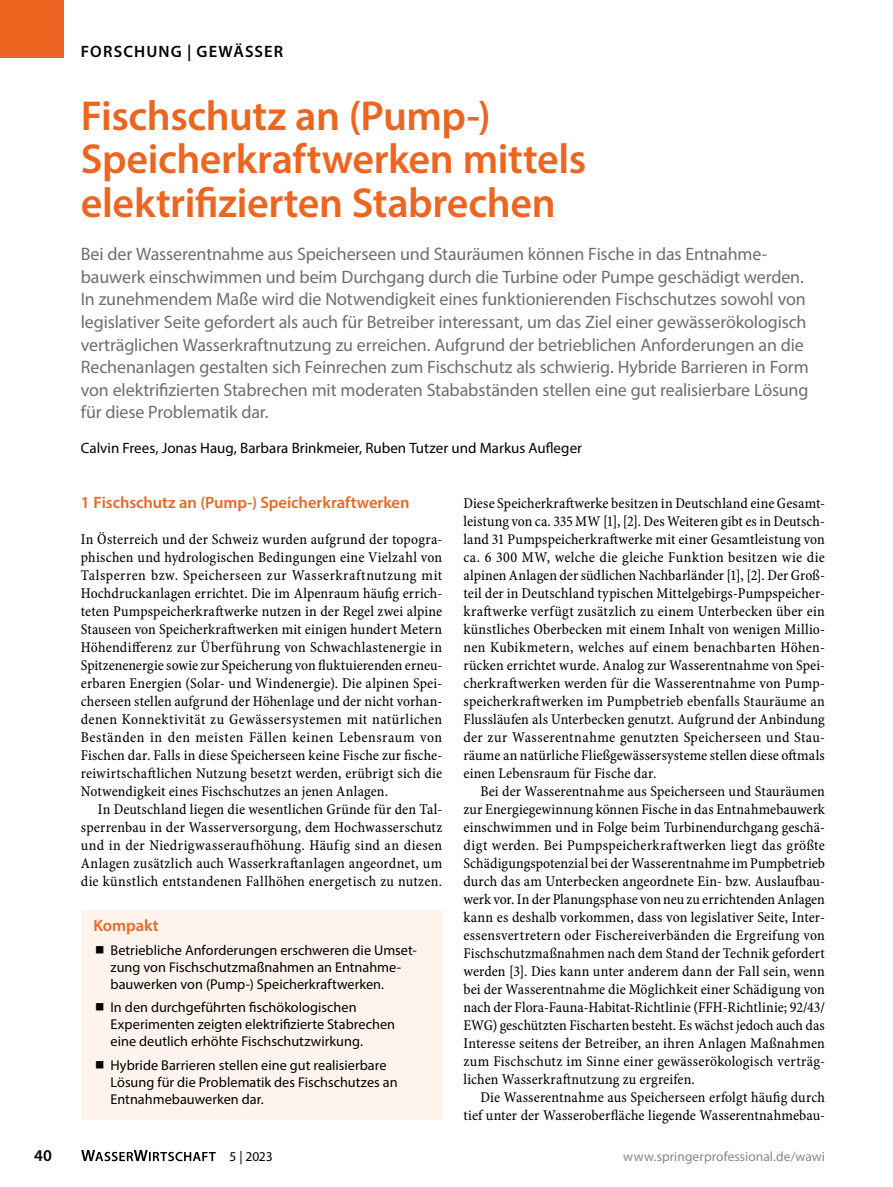
<style>
.page{position:relative;width:893px;height:1187px;background:#fff}
.page>*{position:absolute;margin:0;border:0;box-sizing:border-box;transform-origin:0 0}
.Title_x{font:600 42px/43.5px "Myriad Pro";letter-spacing:-.01em;color:#ec6622}
.Trailer_x{font:18px/22.5px "Myriad Pro";letter-spacing:-.005em;color:#6e6e6e}
.SectionHeading_1_x_f{font:600 16.5px "Myriad Pro";letter-spacing:-.005em;color:#ec6622}
.t1{font:600 16.5px "Myriad Pro";letter-spacing:.07em;color:#000}
.Box_Heading_x{font:600 16.5px "Myriad Pro";color:#ec6622}
.Para_Indent{font:15px/18px "Minion Pro Cn Capt";letter-spacing:.005em;color:#000;text-align:justify}
.Para_x{font:15px/18px "Minion Pro Cn Capt";letter-spacing:.005em;color:#000;text-align:justify}
.Author_x1{font:15px "Myriad Pro";color:#000}
.t2{font:14.25px/17px "Myriad Pro";letter-spacing:.005em;color:#000}
.t3{font:13.5px "Myriad Pro";letter-spacing:.005em;color:#868786}
.t4{font:13.5px "Myriad Pro";color:#000}
</style>
<div class="page">
<div style="left:81px;top:910px;width:361px;height:210px;background:#fef4ed"></div>
<div style="left:0;top:0;width:64px;height:57px;background:#ec6622"></div>
<svg style="left:81px;top:1150px;width:135px;height:11px"></svg>
<p class="t1" style="left:81px;top:41px;width:200px">FORSCHUNG | Gewässer</p>
<p class="Title_x" style="left:81px;top:93px;width:507px">Fischschutz an (Pump-)<br>Speicherkraftwerken mittels elektrifizierten Stabrechen</p>
<p class="Trailer_x" style="left:81px;top:243px;width:729px">Bei der Wasserentnahme aus Speicherseen und Stauräumen können Fische in das Entnahme&shy;bauwerk einschwimmen und beim Durchgang durch die Turbine oder Pumpe geschädigt werden.<br>In zunehmendem Maße wird die Notwendigkeit eines funktionierenden Fischschutzes sowohl von legislativer Seite gefordert als auch für Betreiber interessant, um das Ziel einer gewässerökologisch verträglichen Wasserkraftnutzung zu erreichen. Aufgrund der betrieblichen Anforderungen an die Rechenanlagen gestalten sich Feinrechen zum Fischschutz als schwierig. Hybride Barrieren in Form von elektrifizierten Stabrechen mit moderaten Stababständen stellen eine gut realisierbare Lösung für diese Problematik dar.</p>
<p class="Author_x1" style="left:81px;top:439px;width:503px">Calvin Frees, Jonas Haug, Barbara Brinkmeier, Ruben Tutzer und Markus Aufleger</p>
<p class="SectionHeading_1_x_f" style="left:81px;top:492px;width:330px">1 Fischschutz an (Pump-) Speicherkraftwerken</p>
<p class="Para_x" style="left:81px;top:530px;width:363px">In Österreich und der Schweiz wurden aufgrund der topogra&shy;phischen und hydrologischen Bedingungen eine Vielzahl von Talsperren bzw. Speicherseen zur Wasserkraftnutzung mit Hochdruckanlagen errichtet. Die im Alpenraum häufig errich&shy;teten Pumpspeicherkraftwerke nutzen in der Regel zwei alpine Stauseen von Speicherkraftwerken mit einigen hundert Metern Höhendifferenz zur Überführung von Schwachlastenergie in Spitzenenergie sowie zur Speicherung von fluktuierenden erneu&shy;erbaren Energien (Solar- und Windenergie). Die alpinen Spei&shy;cherseen stellen aufgrund der Höhenlage und der nicht vorhan&shy;denen Konnektivität zu Gewässersystemen mit natürlichen Beständen in den meisten Fällen keinen Lebensraum von Fischen dar. Falls in diese Speicherseen keine Fische zur fische&shy;reiwirtschaftlichen Nutzung besetzt werden, erübrigt sich die Notwendigkeit eines Fischschutzes an jenen Anlagen.</p>
<p class="Para_Indent" style="left:81px;top:800px;width:363px;text-indent:17px">In Deutschland liegen die wesentlichen Gründe für den Tal&shy;sperrenbau in der Wasserversorgung, dem Hochwasserschutz und in der Niedrigwasseraufhöhung. Häufig sind an diesen Anlagen zusätzlich auch Wasserkraftanlagen angeordnet, um die künstlich entstandenen Fallhöhen energetisch zu nutzen.</p>
<p class="Para_Indent" style="left:463px;top:494px;width:363px">Diese Speicherkraftwerke besitzen in Deutschland eine Gesamt&shy;leistung von ca. 335 MW [1], [2]. Des Weiteren gibt es in Deutsch&shy;land 31 Pumpspeicherkraftwerke mit einer Gesamtleistung von ca. 6 300 MW, welche die gleiche Funktion besitzen wie die alpinen Anlagen der südlichen Nachbarländer [1], [2]. Der Groß&shy;teil der in Deutschland typischen Mittelgebirgs-Pumpspeicher&shy;kraftwerke verfügt zusätzlich zu einem Unterbecken über ein künstliches Oberbecken mit einem Inhalt von wenigen Millio&shy;nen Kubikmetern, welches auf einem benachbarten Höhen&shy;rücken errichtet wurde. Analog zur Wasserentnahme von Spei&shy;cherkraftwerken werden für die Wasserentnahme von Pump&shy;speicherkraftwerken im Pumpbetrieb ebenfalls Stauräume an Flussläufen als Unterbecken genutzt. Aufgrund der Anbindung der zur Wasserentnahme genutzten Speicherseen und Stau&shy;räume an natürliche Fließgewässersysteme stellen diese oftmals einen Lebensraum für Fische dar.</p>
<p class="Para_Indent" style="left:463px;top:782px;width:363px;text-indent:17px">Bei der Wasserentnahme aus Speicherseen und Stauräumen zur Energiegewinnung können Fische in das Entnahmebauwerk einschwimmen und in Folge beim Turbinendurchgang geschä&shy;digt werden. Bei Pumpspeicherkraftwerken liegt das größte Schädigungspotenzial bei der Wasserentnahme im Pumpbetrieb durch das am Unterbecken angeordnete Ein- bzw. Auslaufbau&shy;werk vor. In der Planungsphase von neu zu errichtenden Anlagen kann es deshalb vorkommen, dass von legislativer Seite, Inter&shy;essensvertretern oder Fischereiverbänden die Ergreifung von Fischschutzmaßnahmen nach dem Stand der Technik gefordert werden [3]. Dies kann unter anderem dann der Fall sein, wenn bei der Wasserentnahme die Möglichkeit einer Schädigung von nach der Flora-Fauna-Habitat-Richtlinie (FFH-Richtlinie; 92/43/ EWG) geschützten Fischarten besteht. Es wächst jedoch auch das Interesse seitens der Betreiber, an ihren Anlagen Maßnahmen zum Fischschutz im Sinne einer gewässerökologisch verträg&shy;lichen Wasserkraftnutzung zu ergreifen.</p>
<p class="Para_Indent" style="left:463px;top:1088px;width:363px;text-align:right">Die Wasserentnahme aus Speicherseen erfolgt häufig durch tief unter der Wasseroberfläche liegende Wasserentnahmebau-</p>
<p class="Box_Heading_x" style="left:94px;top:915px;width:67px">Kompakt</p>
<p class="t2" style="left:111px;top:941px;width:308px">Betriebliche Anforderungen erschweren die Umset&shy;zung von Fischschutzmaßnahmen an Entnahme&shy;bauwerken von (Pump-) Speicherkraftwerken.</p>
<p class="t2" style="left:111px;top:998px;width:286px">In den durchgeführten fischökologischen<br>Experimenten zeigten elektrifizierte Stabrechen eine deutlich erhöhte Fischschutzwirkung.</p>
<p class="t2" style="left:111px;top:1056px;width:289px">Hybride Barrieren stellen eine gut realisierbare<br>Lösung für die Problematik des Fischschutzes an<br>Entnahmebauwerken dar.</p>
<p class="t1" style="left:34px;top:1144px;width:19px">40</p>
<p class="t4" style="left:230px;top:1147px;width:45px">5 | 2023</p>
<p class="t3" style="left:623px;top:1147px;width:203px">www.springerprofessional.de/wawi</p>
</div>
